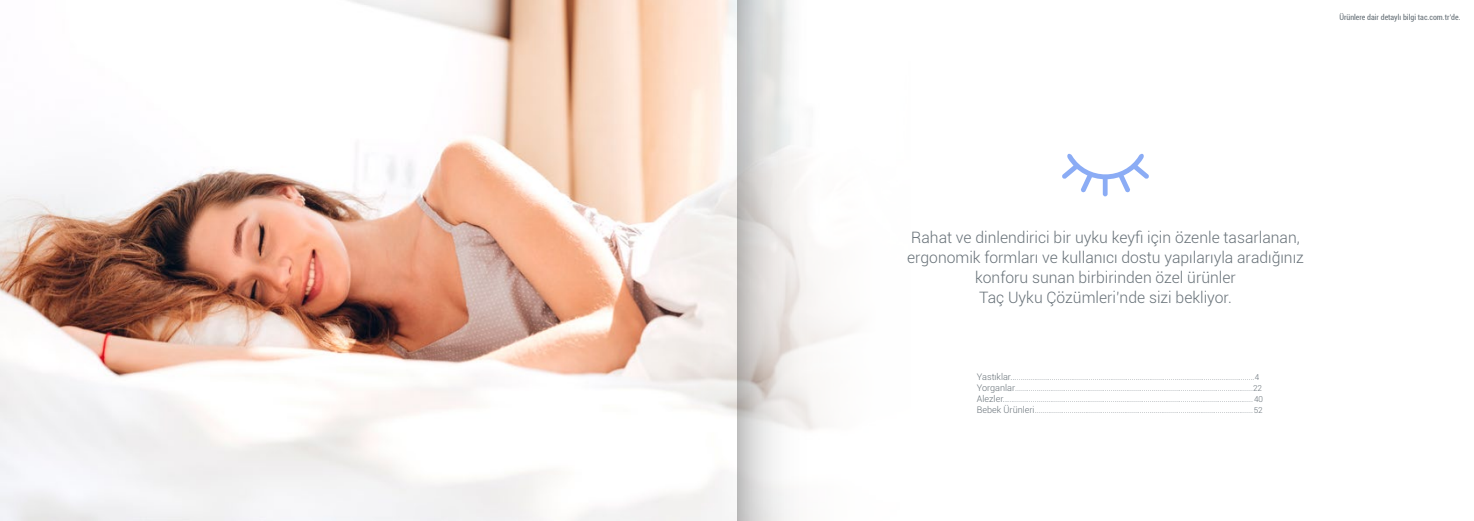
<style>
.page{position:relative;width:1474px;height:521px;background:#fff}
.page>*{position:absolute;margin:0;border:0;box-sizing:border-box;transform-origin:0 0}
.t1{font:300 15.66px/20.1px "Roboto";color:#667077;text-align:center}
.t2{font:300 8.14px/10.8px "Roboto";color:#667077}
.t3{font:condensed 7.88px "Roboto";color:#667077}
.s1{font-size:9.1px}
</style>
<div class="page">
<img style="left:0;top:0;width:853px;height:521px">
<div style="left:1102px;top:176px;width:5px;height:20px;background:#8bacf5;border-radius:2px"></div>
<svg style="left:1062px;top:153px;width:87px;height:40px"></svg>
<svg style="left:737px;top:0;width:106px;height:521px"></svg>
<p class="t3" style="left:1339px;top:11px;width:123px">Ürünlere dair detaylı bilgi tac.com.tr’de.</p>
<h1 class="t1" style="left:907px;top:226px;width:398px">Rahat ve dinlendirici bir uyku keyfi için özenle tasarlanan, ergonomik formları ve kullanıcı dostu yapılarıyla aradığınız konforu sunan birbirinden özel ürünler<br>Taç Uyku Çözümleri’nde sizi bekliyor.</h1>
<p class="t2" style="left:976px;top:372px;width:287px"><span class="s1">Yastıklar..</span>...........................................................................................................................4<br><span class="s1">Yorganlar</span>..........................................................................................................................22<br><span class="s1">Alezler...</span>.............................................................................................................................40<br><span class="s1">Bebek Ürünleri</span>................................................................................................................52</p>
</div>
